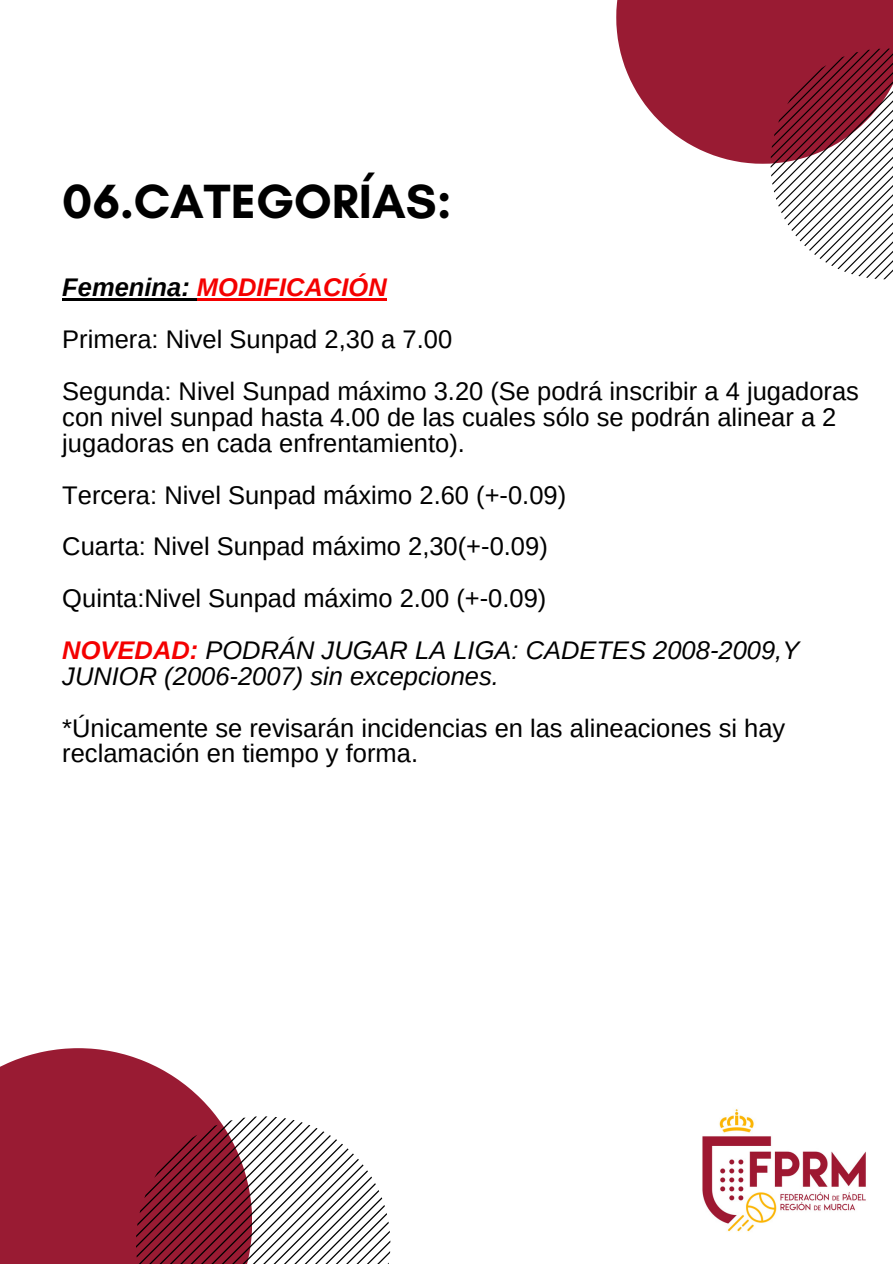
<style>
.page{position:relative;width:893px;height:1264px;background:#fff}
.page>*{position:absolute;margin:0;border:0;box-sizing:border-box;transform-origin:0 0}
.t1{font:700 48.9px "Glacial Indifference";color:#000}
.t2{font:25.5px/25.8px "Arimo";color:#000}
.t3{font:italic 25.5px/25.8px "Arimo";color:#000}
.t4{font:italic 700 25.5px "Arimo";color:#f40000}
.s1{color:#000}
.s2{font-weight:700;color:#f40000}
</style>
<div class="page">
<div style="left:616px;top:0;width:276px;height:164px;background:#991b33"></div>
<hr style="left:62px;top:299px;width:135px;height:2px;background:#000">
<hr style="left:197px;top:299px;width:190px;height:2px;background:#f40000">
<svg style="left:770px;top:49px;width:123px;height:230px"></svg>
<svg style="left:0;top:1048px;width:216px;height:215px;background:#a22f45"></svg>
<svg style="left:136px;top:1116px;width:254px;height:147px"></svg>
<img style="left:702px;top:1109px;width:164px;height:123px">
<p class="t1" style="left:62px;top:171px;width:391px">06.CATEGORÍAS:</p>
<h1 class="t4" style="left:62px;top:273px;width:326px"><span class="s1">Femenina:</span> MODIFICACIÓN</h1>
<h2 class="t2" style="left:62px;top:326px;width:391px">Primera: Nivel Sunpad 2,30 a 7.00</h2>
<p class="t2" style="left:62px;top:378px;width:798px">Segunda: Nivel Sunpad máximo 3.20 (Se podrá inscribir a 4 jugadoras con nivel sunpad hasta 4.00 de las cuales sólo se podrán alinear a 2 jugadoras en cada enfrentamiento).</p>
<p class="t2" style="left:62px;top:482px;width:505px">Tercera: Nivel Sunpad máximo 2.60 (+-0.09)</p>
<p class="t2" style="left:62px;top:533px;width:487px">Cuarta: Nivel Sunpad máximo 2,30(+-0.09)</p>
<p class="t2" style="left:62px;top:585px;width:485px">Quinta:Nivel Sunpad máximo 2.00 (+-0.09)</p>
<p class="t3" style="left:62px;top:637px;width:738px"><span class="s2">NOVEDAD:</span> PODRÁN JUGAR LA LIGA: CADETES 2008-2009,Y<br>JUNIOR (2006-2007) sin excepciones.</p>
<p class="t2" style="left:62px;top:714px;width:724px">*Únicamente se revisarán incidencias en las alineaciones si hay reclamación en tiempo y forma.</p>
</div>
